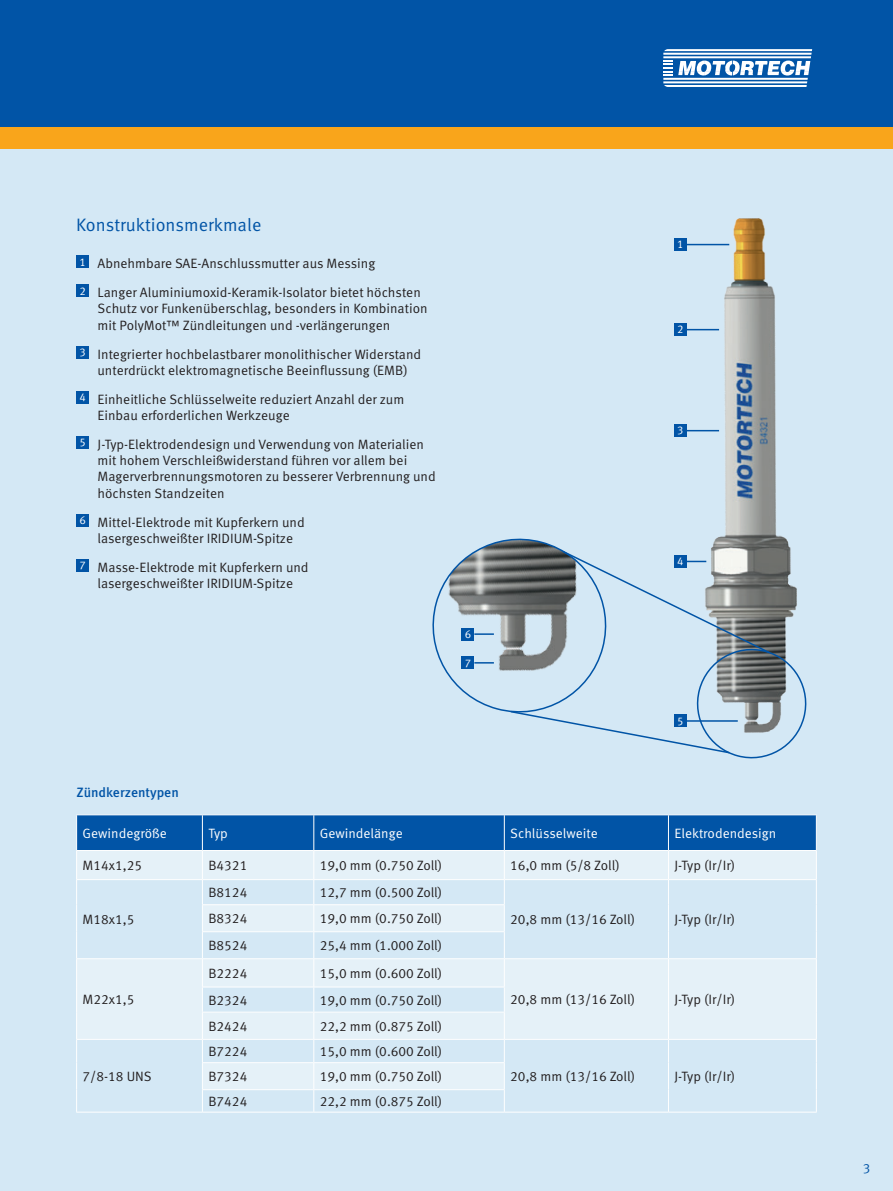
<style>
.page{position:relative;width:893px;height:1191px;background:#d4e8f5}
.page>*{position:absolute;margin:0;border:0;box-sizing:border-box;transform-origin:0 0}
.Note_hochgestellt{font:18px "Meta Pro Norm";color:#0154a6}
.Note_hochgestellt-2{font:13.5px/16.2px "Meta Pro Norm";color:#231f20}
.Tabelle_Content{font:13.5px "Meta Pro Norm";color:#231f20}
.t1{font:13.5px "Meta Pro Norm";color:#fff}
._2_Überschrift{font:500 13.5px "Meta Pro";color:#0154a6}
.t2{font:13.5px "Meta Pro Norm";color:#0154a6}
.t3{font:11.25px "Meta Pro Norm";color:#fff}
</style>
<div class="page">
<div style="left:0;top:0;width:893px;height:128px;background:#0154a6"></div>
<div style="left:0;top:128px;width:893px;height:21px;background:#f9a51b"></div>
<hr style="left:663px;top:53px;width:149px;height:2px;background:#fff">
<hr style="left:663px;top:56px;width:148px;height:2px;background:#fff">
<hr style="left:663px;top:78px;width:145px;height:2px;background:#fff">
<hr style="left:663px;top:81px;width:144px;height:2px;background:#fff">
<svg style="left:664px;top:49px;width:148px;height:2px"></svg>
<svg style="left:664px;top:85px;width:143px;height:2px"></svg>
<svg style="left:663px;top:60px;width:147px;height:16px"></svg>
<hr style="left:76px;top:814px;width:126px;height:1px;background:#fff">
<hr style="left:202px;top:814px;width:112px;height:1px;background:#fff">
<hr style="left:314px;top:814px;width:190px;height:1px;background:#fff">
<hr style="left:504px;top:814px;width:164px;height:1px;background:#fff">
<hr style="left:668px;top:814px;width:149px;height:1px;background:#fff">
<hr style="left:76px;top:1111px;width:126px;height:1px;background:#fff">
<hr style="left:202px;top:1111px;width:112px;height:1px;background:#fff">
<hr style="left:314px;top:1111px;width:190px;height:1px;background:#fff">
<hr style="left:504px;top:1111px;width:164px;height:1px;background:#fff">
<hr style="left:668px;top:1111px;width:149px;height:1px;background:#fff">
<svg style="left:76px;top:815px;width:741px;height:296px"></svg>
<div style="left:76px;top:255px;width:13px;height:13px;background:#0154a6"></div>
<div style="left:76px;top:284px;width:13px;height:13px;background:#0154a6"></div>
<div style="left:76px;top:346px;width:13px;height:13px;background:#0154a6"></div>
<div style="left:76px;top:391px;width:13px;height:13px;background:#0154a6"></div>
<div style="left:76px;top:436px;width:13px;height:13px;background:#0154a6"></div>
<div style="left:76px;top:514px;width:13px;height:12px;background:#0154a6"></div>
<div style="left:76px;top:559px;width:13px;height:13px;background:#0154a6"></div>
<img style="left:687px;top:218px;width:89px;height:310px">
<div style="left:674px;top:238px;width:13px;height:13px;background:#0154a6"></div>
<hr style="left:687px;top:244px;width:42px;height:1px;background:#0154a6">
<div style="left:674px;top:323px;width:13px;height:13px;background:#0154a6"></div>
<hr style="left:687px;top:329px;width:32px;height:1px;background:#0154a6">
<div style="left:674px;top:424px;width:13px;height:13px;background:#0154a6"></div>
<hr style="left:687px;top:430px;width:32px;height:1px;background:#0154a6">
<svg style="left:432px;top:528px;width:375px;height:231px"></svg>
<p class="Note_hochgestellt" style="left:76px;top:211px;width:187px">Konstruktionsmerkmale</p>
<p class="t3" style="left:79px;top:253px;width:8px">1</p>
<p class="Note_hochgestellt-2" style="left:98px;top:255px;width:279px">Abnehmbare SAE-Anschlussmutter aus Messing</p>
<p class="t3" style="left:79px;top:282px;width:8px">2</p>
<p class="Note_hochgestellt-2" style="left:98px;top:284px;width:331px">Langer Aluminiumoxid-Keramik-Isolator bietet höchsten<br>Schutz vor Funkenüberschlag, besonders in Kombination mit PolyMot™ Zündleitungen und -verlängerungen</p>
<p class="t3" style="left:79px;top:344px;width:8px">3</p>
<p class="Note_hochgestellt-2" style="left:98px;top:345px;width:325px">Integrierter hochbelastbarer monolithischer Widerstand unterdrückt elektromagnetische Beeinflussung (EMB)</p>
<p class="t3" style="left:79px;top:389px;width:8px">4</p>
<p class="Note_hochgestellt-2" style="left:98px;top:390px;width:308px">Einheitliche Schlüsselweite reduziert Anzahl der zum<br>Einbau erforderlichen Werkzeuge</p>
<p class="t3" style="left:79px;top:434px;width:8px">5</p>
<p class="Note_hochgestellt-2" style="left:98px;top:435px;width:340px">J-Typ-Elektrodendesign und Verwendung von Materialien mit hohem Verschleißwiderstand führen vor allem bei Magerverbrennungsmotoren zu besserer Verbrennung und höchsten Standzeiten</p>
<p class="t3" style="left:79px;top:511px;width:8px">6</p>
<p class="Note_hochgestellt-2" style="left:98px;top:513px;width:209px">Mittel-Elektrode mit Kupferkern und lasergeschweißter IRIDIUM-Spitze</p>
<p class="t3" style="left:79px;top:557px;width:8px">7</p>
<p class="Note_hochgestellt-2" style="left:98px;top:558px;width:213px">Masse-Elektrode mit Kupferkern und lasergeschweißter IRIDIUM-Spitze</p>
<p class="t3" style="left:465px;top:625px;width:8px">6</p>
<p class="t3" style="left:465px;top:654px;width:8px">7</p>
<p class="t3" style="left:677px;top:236px;width:8px">1</p>
<p class="t3" style="left:677px;top:321px;width:8px">2</p>
<p class="t3" style="left:677px;top:422px;width:8px">3</p>
<p class="t3" style="left:677px;top:553px;width:8px">4</p>
<p class="t3" style="left:677px;top:712px;width:8px">5</p>
<p class="_2_Überschrift" style="left:77px;top:782px;width:104px">Zündkerzentypen</p>
<p class="t1" style="left:83px;top:823px;width:86px">Gewindegröße</p>
<p class="t1" style="left:208px;top:823px;width:21px">Typ</p>
<p class="t1" style="left:320px;top:823px;width:84px">Gewindelänge</p>
<p class="t1" style="left:510px;top:823px;width:89px">Schlüsselweite</p>
<p class="t1" style="left:674px;top:823px;width:103px">Elektrodendesign</p>
<p class="Tabelle_Content" style="left:83px;top:855px;width:61px">M14x1,25</p>
<p class="Tabelle_Content" style="left:208px;top:855px;width:41px">B4321</p>
<p class="Tabelle_Content" style="left:320px;top:855px;width:124px">19,0 mm (0.750 Zoll)</p>
<p class="Tabelle_Content" style="left:510px;top:855px;width:111px">16,0 mm (5/8 Zoll)</p>
<p class="Tabelle_Content" style="left:674px;top:855px;width:62px">J-Typ (Ir/Ir)</p>
<p class="Tabelle_Content" style="left:83px;top:909px;width:53px">M18x1,5</p>
<p class="Tabelle_Content" style="left:83px;top:989px;width:53px">M22x1,5</p>
<p class="Tabelle_Content" style="left:83px;top:1066px;width:71px">7/8-18 UNS</p>
<p class="Tabelle_Content" style="left:208px;top:882px;width:41px">B8124</p>
<p class="Tabelle_Content" style="left:320px;top:882px;width:124px">12,7 mm (0.500 Zoll)</p>
<p class="Tabelle_Content" style="left:208px;top:908px;width:41px">B8324</p>
<p class="Tabelle_Content" style="left:320px;top:908px;width:124px">19,0 mm (0.750 Zoll)</p>
<p class="Tabelle_Content" style="left:510px;top:909px;width:126px">20,8 mm (13/16 Zoll)</p>
<p class="Tabelle_Content" style="left:674px;top:909px;width:62px">J-Typ (Ir/Ir)</p>
<p class="Tabelle_Content" style="left:208px;top:935px;width:41px">B8524</p>
<p class="Tabelle_Content" style="left:320px;top:935px;width:124px">25,4 mm (1.000 Zoll)</p>
<p class="Tabelle_Content" style="left:208px;top:963px;width:41px">B2224</p>
<p class="Tabelle_Content" style="left:320px;top:963px;width:124px">15,0 mm (0.600 Zoll)</p>
<p class="Tabelle_Content" style="left:208px;top:989px;width:41px">B2324</p>
<p class="Tabelle_Content" style="left:320px;top:989px;width:124px">19,0 mm (0.750 Zoll)</p>
<p class="Tabelle_Content" style="left:510px;top:989px;width:126px">20,8 mm (13/16 Zoll)</p>
<p class="Tabelle_Content" style="left:674px;top:989px;width:62px">J-Typ (Ir/Ir)</p>
<p class="Tabelle_Content" style="left:208px;top:1016px;width:41px">B2424</p>
<p class="Tabelle_Content" style="left:320px;top:1016px;width:124px">22,2 mm (0.875 Zoll)</p>
<p class="Tabelle_Content" style="left:208px;top:1041px;width:41px">B7224</p>
<p class="Tabelle_Content" style="left:320px;top:1041px;width:124px">15,0 mm (0.600 Zoll)</p>
<p class="Tabelle_Content" style="left:208px;top:1066px;width:41px">B7324</p>
<p class="Tabelle_Content" style="left:320px;top:1066px;width:124px">19,0 mm (0.750 Zoll)</p>
<p class="Tabelle_Content" style="left:510px;top:1066px;width:126px">20,8 mm (13/16 Zoll)</p>
<p class="Tabelle_Content" style="left:674px;top:1066px;width:62px">J-Typ (Ir/Ir)</p>
<p class="Tabelle_Content" style="left:208px;top:1091px;width:41px">B7424</p>
<p class="Tabelle_Content" style="left:320px;top:1091px;width:124px">22,2 mm (0.875 Zoll)</p>
<p class="t2" style="left:863px;top:1156px;width:9px">3</p>
</div>
